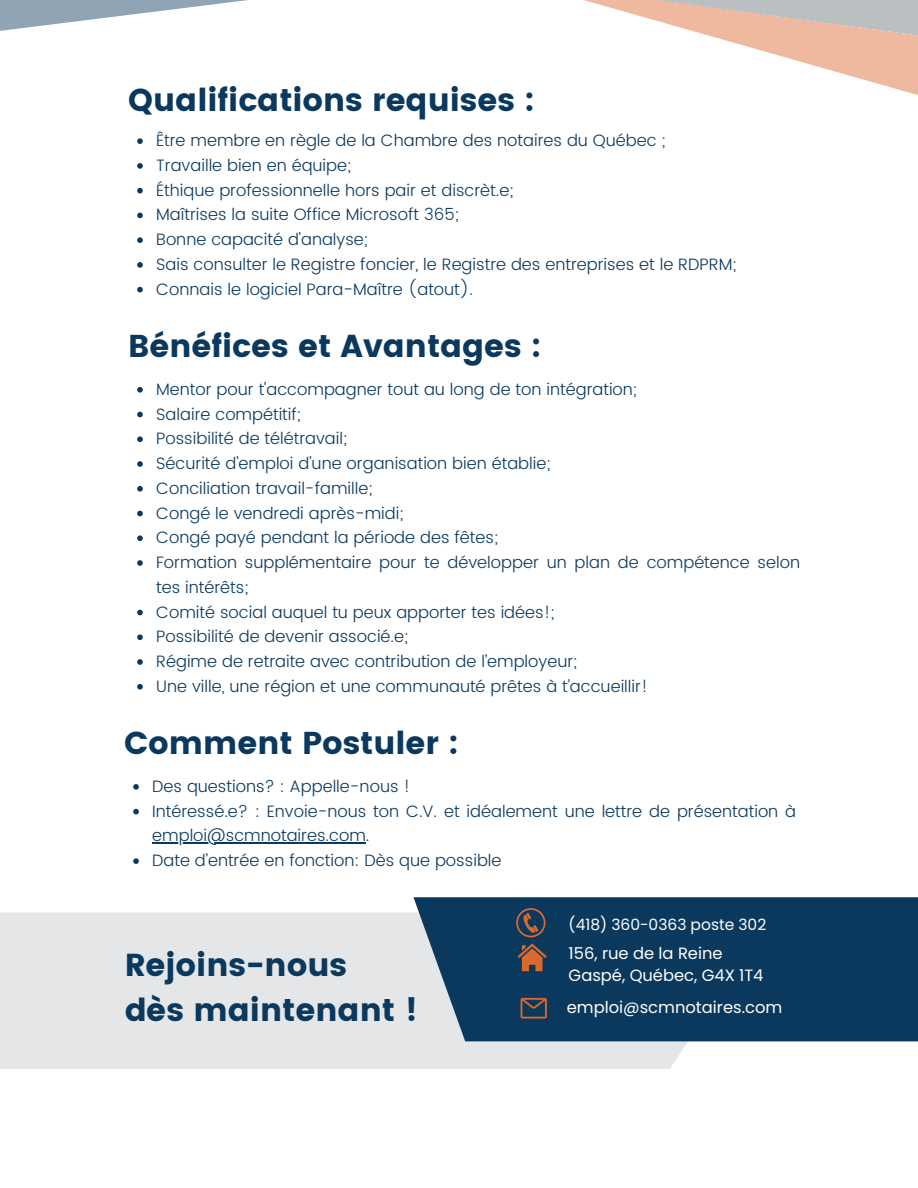
<style>
.page{position:relative;width:918px;height:1188px;background:#fff}
.page>*{position:absolute;margin:0;border:0;box-sizing:border-box;transform-origin:0 0}
.t1{font:31.65px "Poppins";color:#0b395e}
.t2{font:300 16.5px/24.8px "Poppins";color:#0b395e}
.t3{font:16.35px "Poppins";color:#fdfefd}
.t4{font:15.45px "Poppins";color:#fdfefd}
</style>
<div class="page">
<svg style="left:795px;top:60px;width:123px;height:35px"></svg>
<svg style="left:714px;top:37px;width:204px;height:23px;fill:#eeb99f"></svg>
<svg style="left:0;top:0;width:918px;height:37px"></svg>
<div style="left:0;top:912px;width:775px;height:157px;background:#e4e6e7"></div>
<svg style="left:137px;top:387px;width:6px;height:6px"></svg>
<svg style="left:137px;top:412px;width:6px;height:5px"></svg>
<svg style="left:137px;top:436px;width:6px;height:6px"></svg>
<svg style="left:137px;top:461px;width:6px;height:6px"></svg>
<svg style="left:137px;top:486px;width:6px;height:6px"></svg>
<svg style="left:137px;top:511px;width:6px;height:5px"></svg>
<svg style="left:137px;top:535px;width:6px;height:6px"></svg>
<svg style="left:137px;top:560px;width:6px;height:6px"></svg>
<svg style="left:137px;top:610px;width:6px;height:5px"></svg>
<svg style="left:137px;top:634px;width:6px;height:6px"></svg>
<svg style="left:137px;top:659px;width:6px;height:6px"></svg>
<svg style="left:137px;top:684px;width:6px;height:6px"></svg>
<svg style="left:133px;top:784px;width:6px;height:6px"></svg>
<svg style="left:133px;top:809px;width:6px;height:5px"></svg>
<hr style="left:152px;top:843px;width:214px;height:1px;background:#0b395e">
<svg style="left:133px;top:858px;width:6px;height:6px"></svg>
<svg style="left:137px;top:138px;width:6px;height:6px"></svg>
<svg style="left:137px;top:163px;width:6px;height:6px"></svg>
<svg style="left:137px;top:188px;width:6px;height:5px"></svg>
<svg style="left:137px;top:213px;width:6px;height:5px"></svg>
<svg style="left:137px;top:237px;width:6px;height:6px"></svg>
<svg style="left:137px;top:262px;width:6px;height:6px"></svg>
<svg style="left:137px;top:287px;width:6px;height:5px"></svg>
<div style="left:413px;top:897px;width:505px;height:144px;background:#0b395e"></div>
<svg style="left:518px;top:943px;width:29px;height:28px"></svg>
<svg style="left:516px;top:908px;width:29px;height:29px"></svg>
<svg style="left:521px;top:998px;width:25px;height:20px"></svg>
<h1 class="t1" style="left:128px;top:81px;width:408px">Qualifications requises :</h1>
<p class="t2" style="left:156px;top:128px;width:582px">Être membre en règle de la Chambre des notaires du Québec ;<br>Travaille bien en équipe;<br>Éthique professionnelle hors pair et discrèt.e;<br>Maîtrises la suite Office Microsoft 365;<br>Bonne capacité d'analyse;<br>Sais consulter le Registre foncier, le Registre des entreprises et le RDPRM; Connais le logiciel Para-Maître (atout).</p>
<h1 class="t1" style="left:128px;top:327px;width:415px">Bénéfices et Avantages :</h1>
<p class="t2" style="left:156px;top:377px;width:645px">Mentor pour t'accompagner tout au long de ton intégration;<br>Salaire compétitif;<br>Possibilité de télétravail;<br>Sécurité d'emploi d'une organisation bien établie;<br>Conciliation travail-famille;<br>Congé le vendredi après-midi;<br>Congé payé pendant la période des fêtes;<br>Formation supplémentaire pour te développer un plan de compétence selon tes intérêts;<br>Comité social auquel tu peux apporter tes idées!;<br>Possibilité de devenir associé.e;<br>Régime de retraite avec contribution de l’employeur;<br>Une ville, une région et une communauté prêtes à t’accueillir!</p>
<h1 class="t1" style="left:124px;top:724px;width:336px">Comment Postuler :</h1>
<p class="t2" style="left:152px;top:774px;width:645px">Des questions? : Appelle-nous !<br>Intéressé.e? : Envoie-nous ton C.V. et idéalement une lettre de présentation à emploi@scmnotaires.com.<br>Date d’entrée en fonction: Dès que possible</p>
<h1 class="t1" style="left:124px;top:947px;width:225px">Rejoins-nous</h1>
<h1 class="t1" style="left:124px;top:991px;width:295px">dès maintenant !</h1>
<p class="t4" style="left:569px;top:914px;width:199px">(418) 360-0363 poste 302</p>
<p class="t3" style="left:569px;top:941px;width:156px">156, rue de la Reine</p>
<p class="t3" style="left:569px;top:964px;width:196px">Gaspé, Québec, G4X 1T4</p>
<p class="t3" style="left:567px;top:996px;width:217px">emploi@scmnotaires.com</p>
</div>
